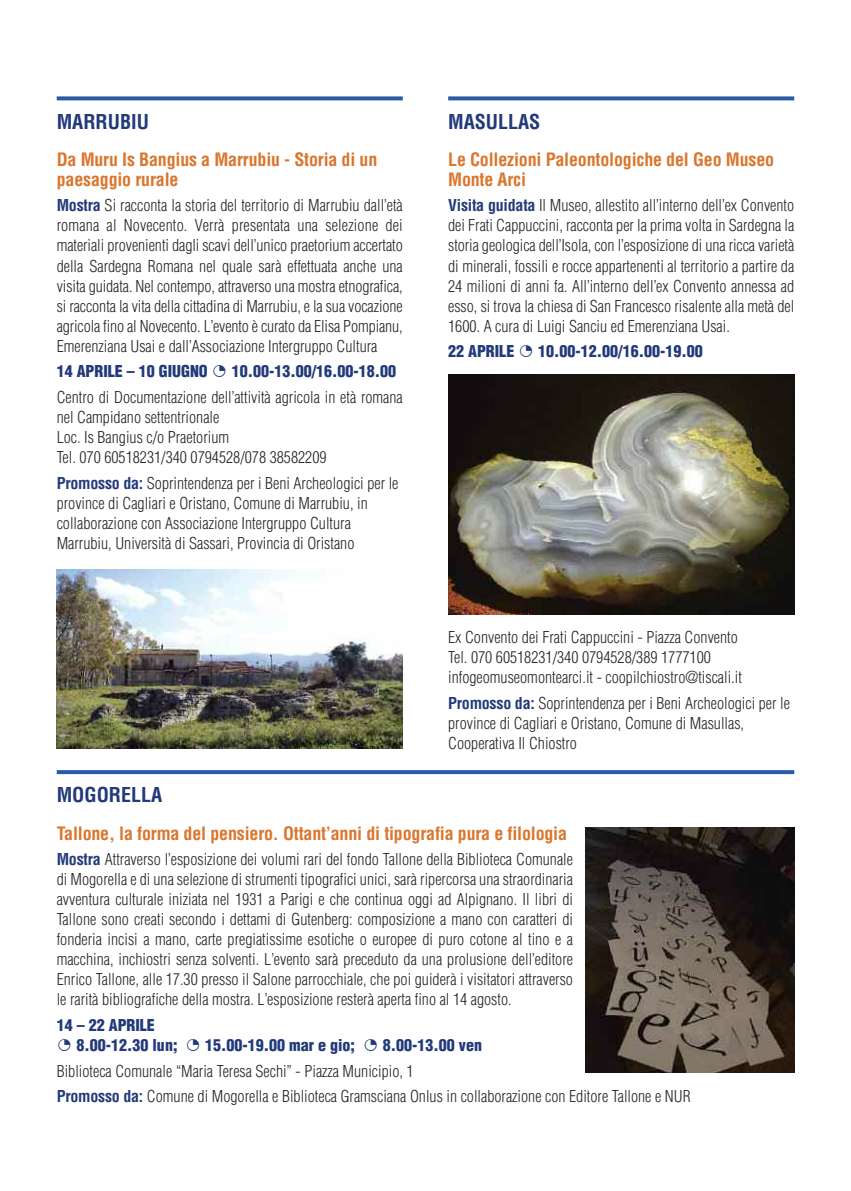
<style>
.page{position:relative;width:851px;height:1191px;background:#fff}
.page>*{position:absolute;margin:0;border:0;box-sizing:border-box;transform-origin:0 0}
.t1{font:700 condensed 20px "Helvetica";color:#223a79}
.t2{font:700 condensed 18px/20px "Helvetica";letter-spacing:-.01em;color:#da762e}
.t3{font:300 condensed 16px/20px "Helvetica";color:#272627}
.t4{font:900 condensed 16px/20px "Helvetica";color:#223a79}
.s1{font-weight:700;color:#223a79}
.s2{font-weight:900;color:#223a79}
.s3{color:#223a79}
</style>
<div class="page">
<svg style="left:57px;top:96px;width:346px;height:4px"></svg>
<svg style="left:448px;top:96px;width:346px;height:4px"></svg>
<svg style="left:57px;top:770px;width:737px;height:4px;background:#2f60a9"></svg>
<img style="left:585px;top:827px;width:209px;height:246px">
<img style="left:57px;top:570px;width:346px;height:178px">
<img style="left:448px;top:374px;width:346px;height:240px">
<p class="t1" style="left:57px;top:110px;width:94px">MARRUBIU</p>
<p class="t2" style="left:57px;top:150px;width:322px">Da Muru Is Bangius a Marrubiu - Storia di un paesaggio rurale</p>
<p class="t3" style="left:57px;top:196px;width:347px;text-align:justify"><span class="s1">Mostra</span> Si racconta la storia del territorio di Marrubiu dall’età romana al Novecento. Verrà presentata una selezione dei materiali provenienti dagli scavi dell’unico praetorium accertato della Sardegna Romana nel quale sarà effettuata anche una visita guidata. Nel contempo, attraverso una mostra etnografica, si racconta la vita della cittadina di Marrubiu, e la sua vocazione agricola fino al Novecento. L’evento è curato da Elisa Pompianu, Emerenziana Usai e dall’Associazione Intergruppo Cultura</p>
<p class="t3" style="left:57px;top:359px;width:347px;line-height:25.6px"><span class="s2">14 APRILE – 10 GIUGNO</span> <span class="s3">◔</span> <span class="s2">10.00-13.00/16.00-18.00<br></span>Centro di Documentazione dell’attività agricola in età romana</p>
<p class="t3" style="left:57px;top:407px;width:271px">nel Campidano settentrionale<br>Loc. Is Bangius c/o Praetorium<br>Tel. 070 60518231/340 0794528/078 38582209</p>
<p class="t3" style="left:57px;top:473px;width:343px"><span class="s1">Promosso da:</span> Soprintendenza per i Beni Archeologici per le province di Cagliari e Oristano, Comune di Marrubiu, in collaborazione con Associazione Intergruppo Cultura Marrubiu, Università di Sassari, Provincia di Oristano</p>
<p class="t1" style="left:448px;top:110px;width:94px">MASULLAS</p>
<p class="t2" style="left:448px;top:150px;width:327px">Le Collezioni Paleontologiche del Geo Museo<br>Monte Arci</p>
<p class="t3" style="left:448px;top:196px;width:347px;text-align:justify"><span class="s1">Visita guidata</span> Il Museo, allestito all’interno dell’ex Convento dei Frati Cappuccini, racconta per la prima volta in Sardegna la storia geologica dell’Isola, con l’esposizione di una ricca varietà di minerali, fossili e rocce appartenenti al territorio a partire da 24 milioni di anni fa. All’interno dell’ex Convento annessa ad esso, si trova la chiesa di San Francesco risalente alla metà del 1600. A cura di Luigi Sanciu ed Emerenziana Usai.</p>
<p class="t4" style="left:448px;top:342px;width:256px">22 APRILE ◔ 10.00-12.00/16.00-19.00</p>
<p class="t3" style="left:448px;top:627px;width:295px">Ex Convento dei Frati Cappuccini - Piazza Convento<br>Tel. 070 60518231/340 0794528/389 1777100 infogeomuseomontearci.it - coopilchiostro@tiscali.it</p>
<p class="t3" style="left:448px;top:693px;width:343px"><span class="s1">Promosso da:</span> Soprintendenza per i Beni Archeologici per le province di Cagliari e Oristano, Comune di Masullas,<br>Cooperativa Il Chiostro</p>
<p class="t1" style="left:57px;top:784px;width:107px">MOGORELLA</p>
<p class="t2" style="left:57px;top:823px;width:512px">Tallone, la forma del pensiero. Ottant’anni di tipografia pura e filologia</p>
<p class="t3" style="left:57px;top:849px;width:517px;text-align:justify"><span class="s1">Mostra</span> Attraverso l’esposizione dei volumi rari del fondo Tallone della Biblioteca Comunale di Mogorella e di una selezione di strumenti tipografici unici, sarà ripercorsa una straordinaria avventura culturale iniziata nel 1931 a Parigi e che continua oggi ad Alpignano. Il libri di Tallone sono creati secondo i dettami di Gutenberg: composizione a mano con caratteri di fonderia incisi a mano, carte pregiatissime esotiche o europee di puro cotone al tino e a macchina, inchiostri senza solventi. L’evento sarà preceduto da una prolusione dell’editore Enrico Tallone, alle 17.30 presso il Salone parrocchiale, che poi guiderà i visitatori attraverso le rarità bibliografiche della mostra. L’esposizione resterà aperta fino al 14 agosto.</p>
<p class="t4" style="left:57px;top:1015px;width:426px">14 – 22 APRILE<br>◔ 8.00-12.30 lun; ◔ 15.00-19.00 mar e gio; ◔ 8.00-13.00 ven</p>
<p class="t3" style="left:57px;top:1058px;width:635px;line-height:25.6px">Biblioteca Comunale “Maria Teresa Sechi” - Piazza Municipio, 1<br><span class="s1">Promosso da:</span> Comune di Mogorella e Biblioteca Gramsciana Onlus in collaborazione con Editore Tallone e NUR</p>
</div>
